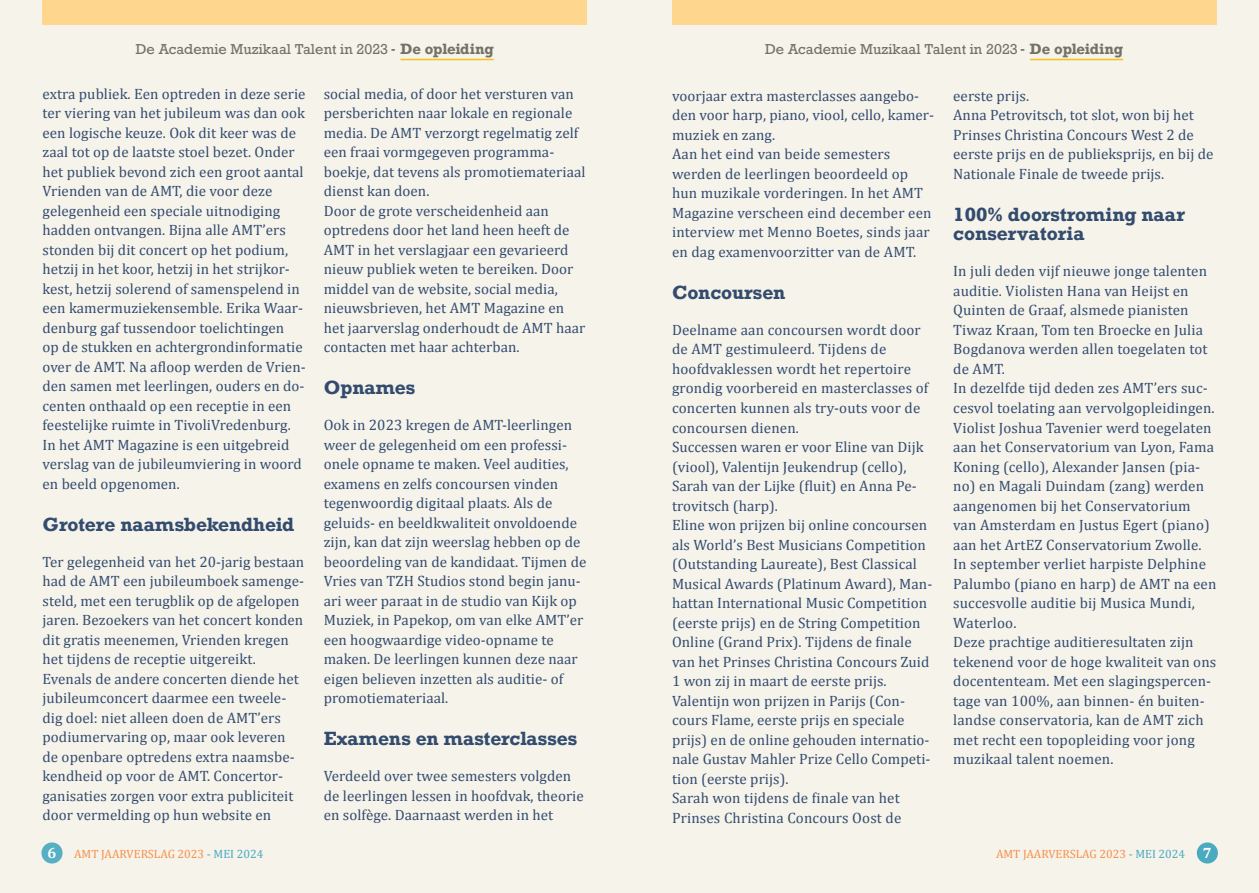
<style>
.page{position:relative;width:1259px;height:893px;background:#f6f3eb}
.page>*{position:absolute;margin:0;border:0;box-sizing:border-box;transform-origin:0 0}
.t1{font:700 18px/19.5px "Rockwell";letter-spacing:-.005em;color:#334c6e}
.t2{font:15px/19.5px "Cambria";letter-spacing:.005em;color:#334c6e}
.t3{font:13.5px "Rockwell";color:#747164}
.t4{font:12px "Cambria";color:#f68f48}
.s1{font-family:"Cambria";font-weight:700;font-size:15px}
.s2{font-weight:700;font-size:14.1px}
.s3{font-weight:700;font-size:15px;color:#fff}
.s4{color:#4aaabf}
</style>
<div class="page">
<div style="left:1196px;top:842px;width:22px;height:21px;background:#4aaabf;border-radius:50%"></div>
<div style="left:41px;top:842px;width:22px;height:21px;background:#57afc3;border-radius:50%"></div>
<div style="left:43px;top:0;width:544px;height:24px;background:#fed68d"></div>
<div style="left:672px;top:0;width:544px;height:24px;background:#fed68d"></div>
<hr style="left:1030px;top:59px;width:93px;height:1px;background:#fdbe18">
<hr style="left:400px;top:59px;width:94px;height:1px;background:#fdbe18">
<p class="t3" style="left:136px;top:41px;width:359px">De Academie Muzikaal Talent in 2023 <span class="s1">-</span> <span class="s2">De opleiding</span></p>
<p class="t3" style="left:765px;top:41px;width:359px">De Academie Muzikaal Talent in 2023 <span class="s1">-</span> <span class="s2">De opleiding</span></p>
<p class="t2" style="left:43px;top:84px;width:265px">extra publiek. Een optreden in deze serie ter viering van het jubileum was dan ook een logische keuze. Ook dit keer was de zaal tot op de laatste stoel bezet. Onder het publiek bevond zich een groot aantal Vrienden van de AMT, die voor deze gelegenheid een speciale uitnodiging hadden ontvangen. Bijna alle AMT’ers stonden bij dit concert op het podium, hetzij in het koor, hetzij in het strijkor&shy;kest, hetzij solerend of samenspelend in een kamermuziekensemble. Erika Waar&shy;denburg gaf tussendoor toelichtingen<br>op de stukken en achtergrondinformatie over de AMT. Na afloop werden de Vrien&shy;den samen met leerlingen, ouders en do&shy;centen onthaald op een receptie in een feestelijke ruimte in TivoliVredenburg.<br>In het AMT Magazine is een uitgebreid verslag van de jubileumviering in woord en beeld opgenomen.</p>
<p class="t1" style="left:43px;top:514px;width:253px">Grotere naamsbekendheid</p>
<p class="t2" style="left:43px;top:552px;width:263px">Ter gelegenheid van het 20-jarig bestaan had de AMT een jubileumboek samenge&shy;steld, met een terugblik op de afgelopen jaren. Bezoekers van het concert konden dit gratis meenemen, Vrienden kregen het tijdens de receptie uitgereikt.</p>
<p class="t2" style="left:43px;top:669px;width:258px">Evenals de andere concerten diende het jubileumconcert daarmee een tweele&shy;dig doel: niet alleen doen de AMT’ers podiumervaring op, maar ook leveren de openbare optredens extra naamsbe&shy;kendheid op voor de AMT. Concertor&shy;ganisaties zorgen voor extra publiciteit door vermelding op hun website en</p>
<p class="t2" style="left:324px;top:84px;width:263px">social media, of door het versturen van persberichten naar lokale en regionale media. De AMT verzorgt regelmatig zelf een fraai vormgegeven programma&shy;boekje, dat tevens als promotiemateriaal dienst kan doen.</p>
<p class="t2" style="left:324px;top:201px;width:263px">Door de grote verscheidenheid aan optredens door het land heen heeft de AMT in het verslagjaar een gevarieerd nieuw publiek weten te bereiken. Door middel van de website, social media, nieuwsbrieven, het AMT Magazine en het jaarverslag onderhoudt de AMT haar contacten met haar achterban.</p>
<p class="t1" style="left:324px;top:378px;width:93px">Opnames</p>
<p class="t2" style="left:324px;top:416px;width:264px">Ook in 2023 kregen de AMT-leerlingen weer de gelegenheid om een professi&shy;onele opname te maken. Veel audities, examens en zelfs concoursen vinden tegenwoordig digitaal plaats. Als de geluids- en beeldkwaliteit onvoldoende zijn, kan dat zijn weerslag hebben op de beoordeling van de kandidaat. Tijmen de Vries van TZH Studios stond begin janu&shy;ari weer paraat in de studio van Kijk op Muziek, in Papekop, om van elke AMT’er een hoogwaardige video-opname te maken. De leerlingen kunnen deze naar eigen believen inzetten als auditie- of promotiemateriaal.</p>
<p class="t1" style="left:324px;top:729px;width:255px">Examens en masterclasses</p>
<p class="t2" style="left:324px;top:767px;width:262px">Verdeeld over twee semesters volgden de leerlingen lessen in hoofdvak, theorie en solfège. Daarnaast werden in het</p>
<p class="t2" style="left:672px;top:86px;width:264px">voorjaar extra masterclasses aangebo&shy;den voor harp, piano, viool, cello, kamer&shy;muziek en zang.</p>
<p class="t2" style="left:672px;top:145px;width:261px">Aan het eind van beide semesters werden de leerlingen beoordeeld op hun muzikale vorderingen. In het AMT Magazine verscheen eind december een interview met Menno Boetes, sinds jaar en dag examenvoorzitter van de AMT.</p>
<p class="t1" style="left:672px;top:282px;width:115px">Concoursen</p>
<p class="t2" style="left:672px;top:320px;width:258px">Deelname aan concoursen wordt door de AMT gestimuleerd. Tijdens de hoofdvaklessen wordt het repertoire grondig voorbereid en masterclasses of concerten kunnen als try-outs voor de concoursen dienen.</p>
<p class="t2" style="left:672px;top:437px;width:253px">Successen waren er voor Eline van Dijk (viool), Valentijn Jeukendrup (cello), Sarah van der Lijke (fluit) en Anna Pe&shy;trovitsch (harp).</p>
<p class="t2" style="left:672px;top:515px;width:262px">Eline won prijzen bij online concoursen als World’s Best Musicians Competition (Outstanding Laureate), Best Classical Musical Awards (Platinum Award), Man&shy;hattan International Music Competition (eerste prijs) en de String Competition Online (Grand Prix). Tijdens de finale van het Prinses Christina Concours Zuid 1 won zij in maart de eerste prijs.</p>
<p class="t2" style="left:672px;top:691px;width:260px">Valentijn won prijzen in Parijs (Con&shy;cours Flame, eerste prijs en speciale prijs) en de online gehouden internatio&shy;nale Gustav Mahler Prize Cello Competi&shy;tion (eerste prijs).</p>
<p class="t2" style="left:672px;top:788px;width:231px">Sarah won tijdens de finale van het<br>Prinses Christina Concours Oost de</p>
<p class="t2" style="left:953px;top:86px;width:77px">eerste prijs.</p>
<p class="t2" style="left:953px;top:106px;width:262px">Anna Petrovitsch, tot slot, won bij het Prinses Christina Concours West 2 de eerste prijs en de publieksprijs, en bij de Nationale Finale de tweede prijs.</p>
<p class="t1" style="left:953px;top:204px;width:233px">100% doorstroming naar conservatoria</p>
<p class="t2" style="left:953px;top:262px;width:256px">In juli deden vijf nieuwe jonge talenten auditie. Violisten Hana van Heijst en<br>Quinten de Graaf, alsmede pianisten<br>Tiwaz Kraan, Tom ten Broecke en Julia<br>Bogdanova werden allen toegelaten tot de AMT.</p>
<p class="t2" style="left:953px;top:379px;width:265px">In dezelfde tijd deden zes AMT’ers suc&shy;cesvol toelating aan vervolgopleidingen.<br>Violist Joshua Tavenier werd toegelaten aan het Conservatorium van Lyon, Fama Koning (cello), Alexander Jansen (pia&shy;no) en Magali Duindam (zang) werden aangenomen bij het Conservatorium van Amsterdam en Justus Egert (piano) aan het ArtEZ Conservatorium Zwolle.<br>In september verliet harpiste Delphine Palumbo (piano en harp) de AMT na een succesvolle auditie bij Musica Mundi, Waterloo.</p>
<p class="t2" style="left:953px;top:632px;width:265px">Deze prachtige auditieresultaten zijn tekenend voor de hoge kwaliteit van ons docententeam. Met een slagingspercen&shy;tage van 100%, aan binnen- én buiten&shy;landse conservatoria, kan de AMT zich met recht een topopleiding voor jong muzikaal talent noemen.</p>
<p class="t4" style="left:47px;top:847px;width:217px"><span class="s3">6</span> AMT JAARVERSLAG 2023 <span class="s4">- MEI 2024</span></p>
<p class="t4" style="left:996px;top:847px;width:217px">AMT JAARVERSLAG 2023 <span class="s4">- MEI 2024</span> <span class="s3">7</span></p>
</div>
